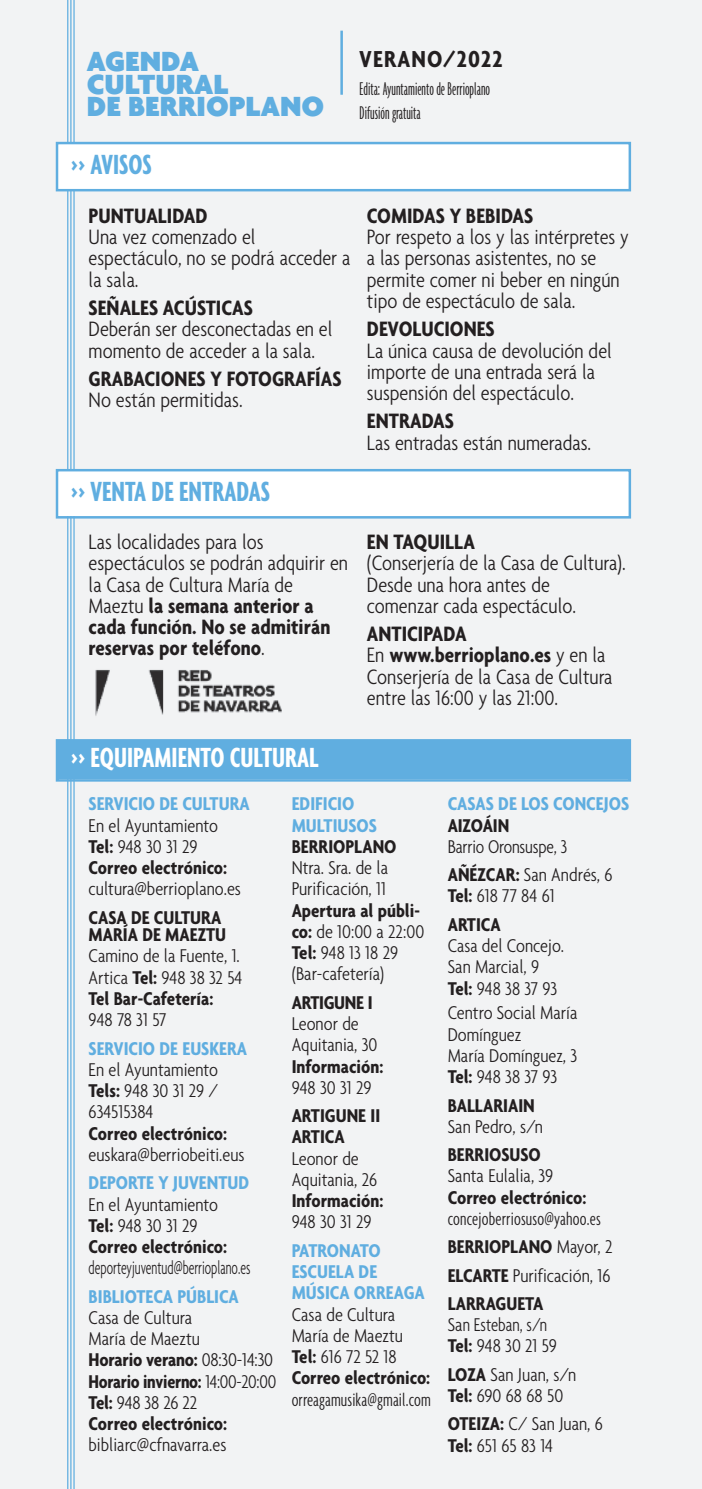
<style>
.page{position:relative;width:702px;height:1489px;background:#fff}
.page>*{position:absolute;margin:0;border:0;box-sizing:border-box;transform-origin:0 0}
.t1{font:900 30px/22.5px "Agenda";color:#60aee0}
.t2{font:700 extra-condensed 30px "Agenda";color:#60aee0}
.t3{font:700 extra-condensed 30px "Agenda";color:#fff}
.t4{font:700 condensed 25px "Agenda";letter-spacing:.05em;color:#231f20}
.t5{font:300 condensed 22.5px/21.2px "Agenda";color:#231f20}
.t6{font:700 condensed 22.5px "Agenda";color:#231f20}
.t7{font:300 condensed 20px/21.2px "Agenda";color:#231f20}
.t8{font:700 condensed 20px/28.2px "Agenda";color:#231f20}
.t9{font:700 condensed 20px/21.2px "Agenda";color:#60aee0}
.t10{font:300 ultra-condensed 20px/24px "Agenda";color:#231f20}
.t11{font:300 condensed 20px "Agenda";color:#231f20;scale:.72 1}
.t12{font:300 extra-condensed 20px "Agenda";letter-spacing:.005em;color:#231f20}
.t13{font:300 extra-condensed 17.5px "Agenda";color:#231f20}
.s1{font-weight:700}
.s2{font-weight:700;font-stretch:ultra-condensed;font-size:20px;color:#60aee0}
.s3{font-weight:300}
.s4{font-weight:300;font-stretch:extra-condensed}
</style>
<div class="page">
<div style="left:0;top:0;width:702px;height:1488px;background:#f2f3f4"></div>
<hr style="left:73px;top:0;width:2px;height:1488px;background:#60aee0">
<hr style="left:70px;top:0;width:1px;height:1488px;background:#60aee0">
<hr style="left:67px;top:0;width:1px;height:1488px;background:#60aee0">
<hr style="left:340px;top:31px;width:3px;height:64px;background:#60aee0">
<div style="left:58px;top:144px;width:570px;height:45px;background:#fff"></div>
<div style="left:56px;top:142px;width:575px;height:49px;border:2px solid #60aee0"></div>
<div style="left:58px;top:471px;width:570px;height:45px;background:#fff"></div>
<div style="left:56px;top:469px;width:575px;height:49px;border:2px solid #60aee0"></div>
<div style="left:58px;top:741px;width:570px;height:38px;background:#60aee0"></div>
<div style="left:56px;top:739px;width:575px;height:42px;border:2px solid #60aee0"></div>
<img style="left:95px;top:669px;width:187px;height:47px">
<h1 class="t1" style="left:87px;top:49px;width:239px">AGENDA<br>CULTURAL<br>DE BERRIOPLANO</h1>
<p class="t4" style="left:359px;top:44px;width:144px">VERANO/2022</p>
<p class="t10" style="left:359px;top:76px;width:132px">Edita: Ayuntamiento de Berrioplano<br>Difusión gratuita</p>
<h1 class="t2" style="left:71px;top:146px;width:82px">&gt;&gt; AVISOS</h1>
<p class="t6" style="left:89px;top:202px;width:120px">PUNTUALIDAD</p>
<p class="t5" style="left:89px;top:226px;width:263px">Una vez comenzado el espectáculo, no se podrá acceder a la sala.</p>
<p class="t6" style="left:89px;top:294px;width:166px">SEÑALES ACÚSTICAS</p>
<p class="t5" style="left:89px;top:318px;width:245px">Deberán ser desconectadas en el momento de acceder a la sala.</p>
<p class="t6" style="left:89px;top:365px;width:254px">GRABACIONES Y FOTOGRAFÍAS</p>
<p class="t5" style="left:89px;top:389px;width:155px">No están permitidas.</p>
<h1 class="t2" style="left:71px;top:473px;width:201px">&gt;&gt; VENTA DE ENTRADAS</h1>
<p class="t6" style="left:367px;top:202px;width:168px">COMIDAS Y BEBIDAS</p>
<p class="t5" style="left:367px;top:226px;width:263px">Por respeto a los y las intérpretes y a las personas asistentes, no se permite comer ni beber en ningún tipo de espectáculo de sala.</p>
<p class="t6" style="left:367px;top:315px;width:129px">DEVOLUCIONES</p>
<p class="t5" style="left:367px;top:339px;width:246px">La única causa de devolución del importe de una entrada será la suspensión del espectáculo.</p>
<p class="t6" style="left:367px;top:407px;width:88px">ENTRADAS</p>
<p class="t5" style="left:367px;top:431px;width:226px">Las entradas están numeradas.</p>
<p class="t5" style="left:89px;top:530px;width:261px">Las localidades para los espectáculos se podrán adquirir en la Casa de Cultura María de<br>Maeztu <span class="s1">la semana anterior a cada función. No se admitirán reservas por teléfono</span>.</p>
<p class="t6" style="left:367px;top:528px;width:109px">EN TAQUILLA</p>
<p class="t5" style="left:367px;top:552px;width:260px">(Conserjería de la Casa de Cultura).<br>Desde una hora antes de comenzar cada espectáculo.</p>
<p class="t5" style="left:367px;top:622px;width:247px"><span class="s1">ANTICIPADA<br></span>En <span class="s1">www.berrioplano.es</span> y en la<br>Conserjería de la Casa de Cultura entre las 16:00 y las 21:00.</p>
<h1 class="t3" style="left:71px;top:739px;width:249px">&gt;&gt; EQUIPAMIENTO CULTURAL</h1>
<p class="t9" style="left:89px;top:792px;width:163px">SERVICIO DE CULTURA</p>
<p class="t7" style="left:89px;top:814px;width:140px">En el Ayuntamiento<br><span class="s1">Tel:</span> 948 30 31 29<br><span class="s1">Correo electrónico:</span></p>
<p class="t7" style="left:89px;top:877px;width:154px">cultura@berrioplano.es</p>
<p class="t8" style="left:89px;top:908px;width:139px;line-height:17.5px">CASA DE CULTURA<br>MARÍA DE MAEZTU</p>
<p class="t7" style="left:89px;top:944px;width:155px">Camino de la Fuente, 1.<br>Artica <span class="s1">Tel:</span> 948 38 32 54<br><span class="s1">Tel Bar-Cafetería:</span></p>
<p class="t7" style="left:89px;top:1008px;width:79px">948 78 31 57</p>
<p class="t9" style="left:89px;top:1037px;width:160px">SERVICIO DE EUSKERA</p>
<p class="t7" style="left:89px;top:1058px;width:131px;text-align:justify">En el Ayuntamiento <span class="s1">Tels:</span> 948 30 31 29 / 634515384</p>
<p class="t8" style="left:89px;top:1118px;width:140px">Correo electrónico:</p>
<p class="t7" style="left:89px;top:1143px;width:157px">euskara@berriobeiti.eus</p>
<p class="t9" style="left:89px;top:1171px;width:162px">DEPORTE Y JUVENTUD</p>
<p class="t7" style="left:89px;top:1192px;width:140px">En el Ayuntamiento<br><span class="s1">Tel:</span> 948 30 31 29<br><span class="s1">Correo electrónico:</span></p>
<p class="t11" style="left:89px;top:1255px;width:226px">deporteyjuventud@berrioplano.es</p>
<p class="t9" style="left:89px;top:1284px;width:152px">BIBLIOTECA PÚBLICA</p>
<p class="t7" style="left:89px;top:1306px;width:189px">Casa de Cultura<br>María de Maeztu<br><span class="s1">Horario verano:</span> 08:30-14:30<br><span class="s1">Horario invierno:</span> 14:00-20:00<br><span class="s1">Tel:</span> 948 38 26 22<br><span class="s1">Correo electrónico:</span></p>
<p class="t7" style="left:89px;top:1433px;width:139px">bibliarc@cfnavarra.es</p>
<p class="t9" style="left:292px;top:792px;width:87px">EDIFICIO<br>MULTIUSOS</p>
<p class="t8" style="left:292px;top:831px;width:106px">BERRIOPLANO</p>
<p class="t7" style="left:292px;top:856px;width:98px">Ntra. Sra. de la<br>Purificación, 11</p>
<p class="t7" style="left:292px;top:899px;width:134px"><span class="s1">Apertura al públi&shy;co:</span> de 10:00 a 22:00<br><span class="s1">Tel:</span> 948 13 18 29 (Bar-cafetería)</p>
<p class="t8" style="left:292px;top:987px;width:82px">ARTIGUNE I</p>
<p class="t7" style="left:292px;top:1012px;width:87px">Leonor de<br>Aquitania, 30</p>
<p class="t8" style="left:292px;top:1051px;width:93px">Información:</p>
<p class="t7" style="left:292px;top:1076px;width:81px">948 30 31 29</p>
<p class="t8" style="left:292px;top:1104px;width:90px;line-height:21.2px">ARTIGUNE II<br>ARTICA</p>
<p class="t7" style="left:292px;top:1146px;width:87px">Leonor de<br>Aquitania, 26</p>
<p class="t8" style="left:292px;top:1185px;width:93px">Información:</p>
<p class="t7" style="left:292px;top:1210px;width:81px">948 30 31 29</p>
<p class="t9" style="left:292px;top:1239px;width:135px">PATRONATO<br>ESCUELA DE<br>MÚSICA ORREAGA</p>
<p class="t7" style="left:292px;top:1302px;width:140px">Casa de Cultura<br>María de Maeztu<br><span class="s1">Tel:</span> 616 72 52 18<br><span class="s1">Correo electrónico:</span></p>
<p class="t12" style="left:292px;top:1386px;width:140px">orreagamusika@gmail.com</p>
<p class="t13" style="left:106px;top:1415px;width:245px"><span class="s2">2</span> / AGENDA CULTURAL BERRIOPLANO / VERANO 2022</p>
<p class="t9" style="left:447px;top:792px;width:183px">CASAS DE LOS CONCEJOS</p>
<p class="t8" style="left:447px;top:810px;width:63px">AIZOÁIN</p>
<p class="t7" style="left:447px;top:831px;width:166px;line-height:28.2px">Barrio Oronsuspe, 3<br><span class="s1">AÑÉZCAR:</span> San Andrés, 6</p>
<p class="t8" style="left:447px;top:881px;width:108px">Tel: <span class="s3">618 77 84 61<br></span>ARTICA</p>
<p class="t7" style="left:447px;top:934px;width:118px">Casa del Concejo.<br>San Marcial, 9<br><span class="s1">Tel:</span> 948 38 37 93</p>
<p class="t7" style="left:447px;top:1001px;width:131px">Centro Social María<br>Domínguez<br>María Domínguez, 3<br><span class="s1">Tel:</span> 948 38 37 93</p>
<p class="t8" style="left:447px;top:1090px;width:89px">BALLARIAIN</p>
<p class="t7" style="left:447px;top:1115px;width:97px">San Pedro, s/n</p>
<p class="t8" style="left:447px;top:1139px;width:95px">BERRIOSUSO</p>
<p class="t7" style="left:447px;top:1164px;width:107px">Santa Eulalia, 39</p>
<p class="t8" style="left:447px;top:1182px;width:140px">Correo electrónico:</p>
<p class="t8" style="left:447px;top:1203px;width:166px"><span class="s4">concejoberriosuso@yahoo.es<br></span>BERRIOPLANO <span class="s3">Mayor, 2<br></span>ELCARTE <span class="s3">Purificación, 16<br></span>LARRAGUETA</p>
<p class="t7" style="left:447px;top:1313px;width:111px">San Esteban, s/n<br><span class="s1">Tel:</span> 948 30 21 59</p>
<p class="t7" style="left:447px;top:1363px;width:130px"><span class="s1">LOZA</span> San Juan, s/n<br><span class="s1">Tel:</span> 690 68 68 50</p>
<p class="t7" style="left:447px;top:1412px;width:157px"><span class="s1">OTEIZA:</span> C/ San Juan, 6<br><span class="s1">Tel:</span> 651 65 83 14</p>
</div>
